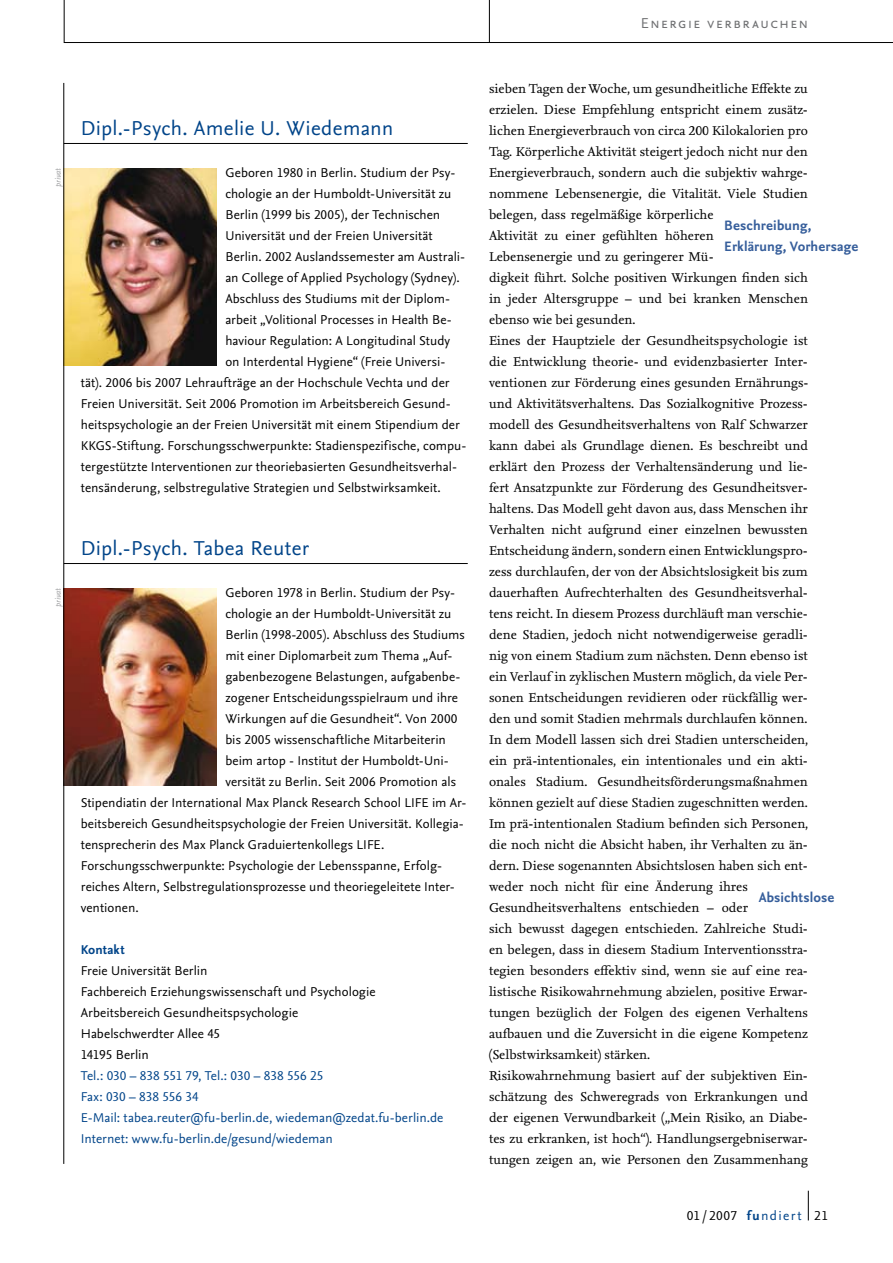
<style>
.page{position:relative;width:893px;height:1263px;background:#fff}
.page>*{position:absolute;margin:0;border:0;box-sizing:border-box;transform-origin:0 0}
.t1{font:21px "Nexus Sans OT";letter-spacing:.015em;color:#004489}
.t2{font:15px "Nexus Sans OT";letter-spacing:.1em;color:#707173}
.t3{font:700 14.25px/21px "Nexus Sans OT";letter-spacing:.01em;color:#365e9b}
.t4{font:13.5px "Nexus Sans OT";letter-spacing:.04em;color:#000}
.t5{font:13.35px/21px "Nexus Serif TF";color:#000}
.t6{font:13.35px/21px "Nexus Sans OT";letter-spacing:.005em;color:#000}
.t7{font:13.35px/21px "Nexus Sans OT";letter-spacing:.005em;color:#004489}
.t8{font:700 13.35px "Nexus Sans OT";letter-spacing:.005em;color:#004489}
.t9{font:italic 8.25px "Nexus Sans OT";color:#9c9d9f}
.s1{font-weight:700;color:#004489}
.s2{color:#004489}
</style>
<div class="page">
<hr style="left:64px;top:143px;width:404px;height:1px;background:#000">
<hr style="left:64px;top:563px;width:404px;height:1px;background:#000">
<img style="left:65px;top:588px;width:152px;height:198px">
<img style="left:65px;top:168px;width:152px;height:198px">
<hr style="left:64px;top:83px;width:1px;height:1081px;background:#000">
<hr style="left:489px;top:0;width:1px;height:43px;background:#000">
<hr style="left:64px;top:42px;width:829px;height:1px;background:#000">
<hr style="left:64px;top:0;width:1px;height:43px;background:#000">
<svg style="left:808px;top:1191px;width:1px;height:29px"></svg>
<p class="t9" style="left:53px;top:187px;width:20px;rotate:-90deg">privat</p>
<p class="t9" style="left:53px;top:607px;width:20px;rotate:-90deg">privat</p>
<h1 class="t1" style="left:81px;top:114px;width:314px">Dipl.-Psych. Amelie U. Wiedemann</h1>
<p class="t6" style="left:225px;top:162px;width:231px">Geboren 1980 in Berlin. Studium der Psy-</p>
<p class="t6" style="left:225px;top:183px;width:228px">chologie an der Humboldt-Universität zu</p>
<p class="t6" style="left:225px;top:204px;width:216px">Berlin (1999 bis 2005), der Technischen</p>
<p class="t6" style="left:225px;top:225px;width:209px">Universität und der Freien Universität</p>
<p class="t6" style="left:225px;top:246px;width:241px">Berlin. 2002 Auslandssemester am Australi-</p>
<p class="t6" style="left:225px;top:267px;width:236px">an College of Applied Psychology (Sydney).</p>
<p class="t6" style="left:225px;top:288px;width:226px">Abschluss des Studiums mit der Diplom-</p>
<p class="t6" style="left:225px;top:309px;width:228px">arbeit „Volitional Processes in Health Be-</p>
<p class="t6" style="left:225px;top:330px;width:226px">haviour Regulation: A Longitudinal Study</p>
<p class="t6" style="left:225px;top:351px;width:222px">on Interdental Hygiene“ (Freie Universi-</p>
<p class="t6" style="left:81px;top:372px;width:370px">tät). 2006 bis 2007 Lehraufträge an der Hochschule Vechta und der</p>
<p class="t6" style="left:81px;top:393px;width:371px">Freien Universität. Seit 2006 Promotion im Arbeitsbereich Gesund-</p>
<p class="t6" style="left:81px;top:414px;width:380px">heitspsychologie an der Freien Universität mit einem Stipendium der</p>
<p class="t6" style="left:81px;top:435px;width:387px">KKGS-Stiftung. Forschungsschwerpunkte: Stadienspezifische, compu-</p>
<p class="t6" style="left:81px;top:456px;width:378px">tergestützte Interventionen zur theoriebasierten Gesundheitsverhal-</p>
<p class="t6" style="left:81px;top:477px;width:362px">tensänderung, selbstregulative Strategien und Selbstwirksamkeit.</p>
<h1 class="t1" style="left:81px;top:534px;width:230px">Dipl.-Psych. Tabea Reuter</h1>
<p class="t6" style="left:225px;top:582px;width:231px">Geboren 1978 in Berlin. Studium der Psy-</p>
<p class="t6" style="left:225px;top:603px;width:228px">chologie an der Humboldt-Universität zu</p>
<p class="t6" style="left:225px;top:624px;width:241px">Berlin (1998-2005). Abschluss des Studiums</p>
<p class="t6" style="left:225px;top:645px;width:229px">mit einer Diplomarbeit zum Thema „Auf-</p>
<p class="t6" style="left:225px;top:666px;width:237px">gabenbezogene Belastungen, aufgabenbe-</p>
<p class="t6" style="left:225px;top:687px;width:234px">zogener Entscheidungsspielraum und ihre</p>
<p class="t6" style="left:225px;top:708px;width:234px">Wirkungen auf die Gesundheit“. Von 2000</p>
<p class="t6" style="left:225px;top:729px;width:222px">bis 2005 wissenschaftliche Mitarbeiterin</p>
<p class="t6" style="left:225px;top:750px;width:225px">beim artop - Institut der Humboldt-Uni-</p>
<p class="t6" style="left:225px;top:771px;width:232px">versität zu Berlin. Seit 2006 Promotion als</p>
<p class="t6" style="left:81px;top:792px;width:387px">Stipendiatin der International Max Planck Research School LIFE im Ar-</p>
<p class="t6" style="left:81px;top:813px;width:385px">beitsbereich Gesundheitspsychologie der Freien Universität. Kollegia-</p>
<p class="t6" style="left:81px;top:834px;width:305px">tensprecherin des Max Planck Graduiertenkollegs LIFE.</p>
<p class="t6" style="left:81px;top:855px;width:363px">Forschungsschwerpunkte: Psychologie der Lebensspanne, Erfolg-</p>
<p class="t6" style="left:81px;top:876px;width:375px">reiches Altern, Selbstregulationsprozesse und theoriegeleitete Inter-</p>
<p class="t6" style="left:81px;top:897px;width:59px">ventionen.</p>
<p class="t8" style="left:81px;top:941px;width:45px">Kontakt</p>
<p class="t6" style="left:81px;top:960px;width:296px">Freie Universität Berlin<br>Fachbereich Erziehungswissenschaft und Psychologie<br>Arbeitsbereich Gesundheitspsychologie<br>Habelschwerdter Allee 45<br>14195 Berlin</p>
<p class="t7" style="left:81px;top:1065px;width:364px">Tel.: 030 – 838 551 79, Tel.: 030 – 838 556 25<br>Fax: 030 – 838 556 34<br>E-Mail: tabea.reuter@fu-berlin.de, wiedeman@zedat.fu-berlin.de Internet: www.fu-berlin.de/gesund/wiedeman</p>
<p class="t2" style="left:641px;top:14px;width:169px">Energie verbrauchen</p>
<p class="t5" style="left:489px;top:78px;width:321px">sieben Tagen der Woche, um gesundheitliche Effekte zu erzielen. Diese Empfehlung entspricht einem zusätz&shy;lichen Energieverbrauch von circa 200 Kilokalorien pro Tag. Körperliche Aktivität steigert jedoch nicht nur den Energieverbrauch, sondern auch die subjektiv wahrge&shy;nommene Lebensenergie, die Vitalität. Viele Studien belegen, dass regelmäßige körperliche<br>Aktivität zu einer gefühlten höheren<br>Lebensenergie und zu geringerer Mü-<br>digkeit führt. Solche positiven Wirkungen finden sich in jeder Altersgruppe – und bei kranken Menschen ebenso wie bei gesunden.<br>Eines der Hauptziele der Gesundheitspsychologie ist die Entwicklung theorie- und evidenzbasierter Inter&shy;ventionen zur Förderung eines gesunden Ernährungs&shy;und Aktivitätsverhaltens. Das Sozialkognitive Prozess&shy;modell des Gesundheitsverhaltens von Ralf Schwarzer kann dabei als Grundlage dienen. Es beschreibt und erklärt den Prozess der Verhaltensänderung und lie&shy;fert Ansatzpunkte zur Förderung des Gesundheitsver&shy;haltens. Das Modell geht davon aus, dass Menschen ihr Verhalten nicht aufgrund einer einzelnen bewussten Entscheidung ändern, sondern einen Entwicklungspro&shy;zess durchlaufen, der von der Absichtslosigkeit bis zum dauerhaften Aufrechterhalten des Gesundheitsverhal&shy;tens reicht. In diesem Prozess durchläuft man verschie&shy;dene Stadien, jedoch nicht notwendigerweise geradli&shy;nig von einem Stadium zum nächsten. Denn ebenso ist ein Verlauf in zyklischen Mustern möglich, da viele Per&shy;sonen Entscheidungen revidieren oder rückfällig wer&shy;den und somit Stadien mehrmals durchlaufen können.<br>In dem Modell lassen sich drei Stadien unterscheiden, ein prä-intentionales, ein intentionales und ein akti&shy;onales Stadium. Gesundheitsförderungsmaßnahmen können gezielt auf diese Stadien zugeschnitten werden.<br>Im prä-intentionalen Stadium befinden sich Personen, die noch nicht die Absicht haben, ihr Verhalten zu än&shy;dern. Diese sogenannten Absichtslosen haben sich ent&shy;weder noch nicht für eine Änderung ihres Gesundheitsverhaltens entschieden – oder<br>sich bewusst dagegen entschieden. Zahlreiche Studi&shy;en belegen, dass in diesem Stadium Interventionsstra&shy;tegien besonders effektiv sind, wenn sie auf eine rea&shy;listische Risikowahrnehmung abzielen, positive Erwar&shy;tungen bezüglich der Folgen des eigenen Verhaltens aufbauen und die Zuversicht in die eigene Kompetenz (Selbstwirksamkeit) stärken.<br>Risikowahrnehmung basiert auf der subjektiven Ein&shy;schätzung des Schweregrads von Erkrankungen und der eigenen Verwundbarkeit („Mein Risiko, an Diabe&shy;tes zu erkranken, ist hoch“). Handlungsergebniserwar&shy;tungen zeigen an, wie Personen den Zusammenhang</p>
<p class="t3" style="left:724px;top:214px;width:136px">Beschreibung,<br>Erklärung, Vorhersage</p>
<p class="t3" style="left:759px;top:886px;width:77px">Absichtslose</p>
<p class="t4" style="left:687px;top:1207px;width:143px">01/2007 <span class="s1">fu</span><span class="s2">ndiert</span> 21</p>
</div>
